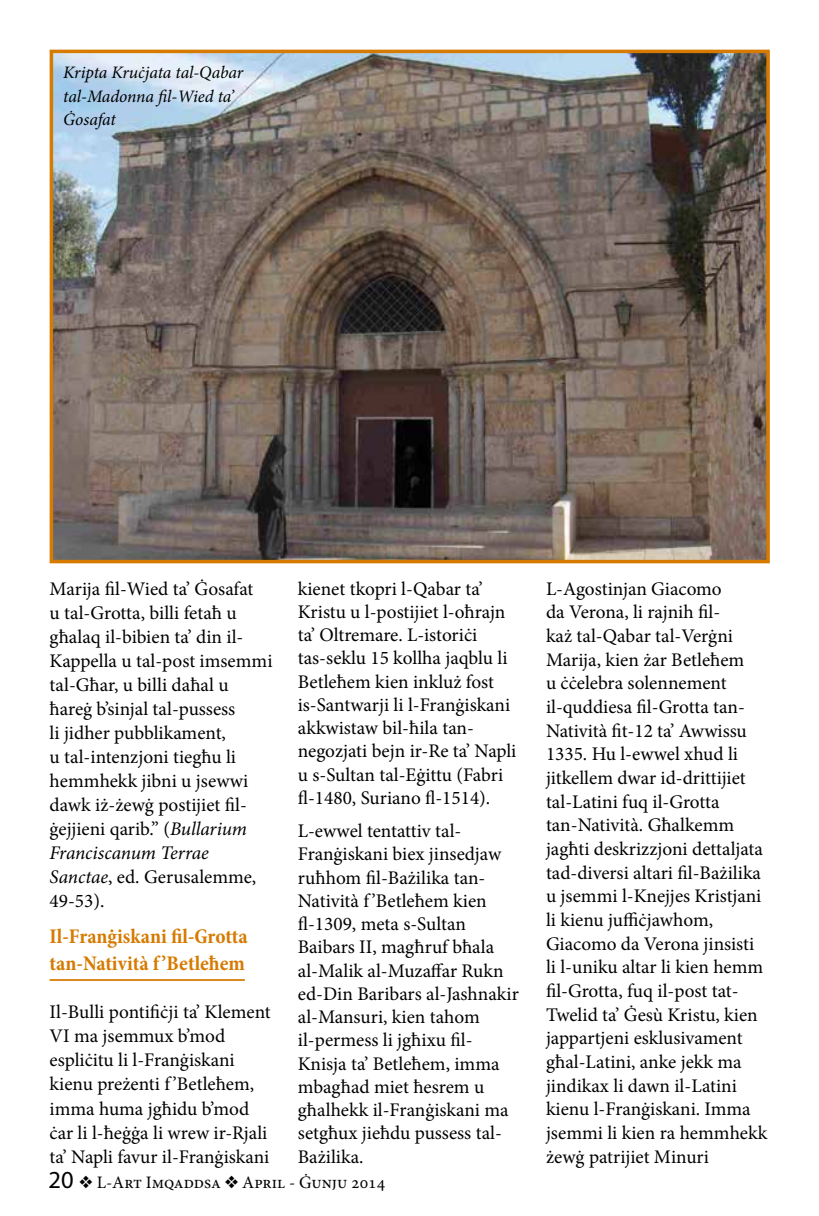
<style>
.page{position:relative;width:819px;height:1216px;background:#fff}
.page>*{position:absolute;margin:0;border:0;box-sizing:border-box;transform-origin:0 0}
.t1{font:700 condensed 21px/26.1px "Minion Pro";color:#d67a00}
.t2{font:19.25px/23.6px "Minion Pro";color:#000}
.t3{font:italic 17.5px/23.1px "Minion Pro";letter-spacing:-.01em;color:#000}
.t4{font:17.5px "Minion Pro";color:#000}
.s1{font-style:italic}
.s2{font-family:"Myriad Pro";font-size:24.5px}
</style>
<div class="page">
<hr style="left:50px;top:979px;width:195px;height:1px;background:#d67a00">
<img style="left:55px;top:55px;width:709px;height:503px">
<div style="left:50px;top:50px;width:719px;height:513px;border:4px solid #d67a00"></div>
<p class="t3" style="left:63px;top:61px;width:181px">Kripta Kruċjata tal-Qabar tal-Madonna fil-Wied ta’<br>Ġosafat</p>
<p class="t2" style="left:50px;top:576px;width:224px">Marija fil-Wied ta’ Ġosafat<br>u tal-Grotta, billi fetaħ u għalaq il-bibien ta’ din il-<br>Kappella u tal-post imsemmi tal-Għar, u billi daħal u ħareġ b’sinjal tal-pussess<br>li jidher pubblikament,<br>u tal-intenzjoni tiegħu li hemmhekk jibni u jsewwi dawk iż-żewġ postijiet fil&shy;ġejjieni qarib.” (<span class="s1">Bullarium<br>Franciscanum Terrae<br>Sanctae</span>, ed. Gerusalemme,<br>49-53).</p>
<p class="t1" style="left:50px;top:923px;width:200px">Il-Franġiskani fil-Grotta tan-Natività f’Betleħem</p>
<p class="t2" style="left:50px;top:1000px;width:222px">Il-Bulli pontifiċji ta’ Klement<br>VI ma jsemmux b’mod espliċitu li l-Franġiskani kienu preżenti f ’Betleħem, imma huma jgħidu b’mod ċar li l-ħeġġa li wrew ir-Rjali ta’ Napli favur il-Franġiskani</p>
<p class="t2" style="left:298px;top:577px;width:220px">kienet tkopri l-Qabar ta’<br>Kristu u l-postijiet l-oħrajn ta’ Oltremare. L-istoriċi tas-seklu 15 kollha jaqblu li<br>Betleħem kien inkluż fost is-Santwarji li l-Franġiskani akkwistaw bil-ħila tan&shy;negozjati bejn ir-Re ta’ Napli u s-Sultan tal-Eġittu (Fabri fl-1480, Suriano fl-1514).</p>
<p class="t2" style="left:298px;top:819px;width:222px">L-ewwel tentattiv tal-<br>Franġiskani biex jinsedjaw ruħhom fil-Bażilika tan-<br>Natività f ’Betleħem kien fl-1309, meta s-Sultan<br>Baibars II, magħruf bħala al-Malik al-Muzaffar Rukn ed-Din Baribars al-Jashnakir al-Mansuri, kien tahom il-permess li jgħixu fil-<br>Knisja ta’ Betleħem, imma mbagħad miet ħesrem u għalhekk il-Franġiskani ma setgħux jieħdu pussess tal-<br>Bażilika.</p>
<p class="t4" style="left:48px;top:1170px;width:338px"><span class="s2">20</span> ❖ L-Art Imqaddsa ❖ April - Ġunju 2014</p>
<p class="t2" style="left:546px;top:576px;width:223px">L-Agostinjan Giacomo<br>da Verona, li rajnih fil-<br>każ tal-Qabar tal-Verġni<br>Marija, kien żar Betleħem<br>u ċċelebra solennement il-quddiesa fil-Grotta tan-<br>Natività fit-12 ta’ Awwissu<br>1335. Hu l-ewwel xhud li jitkellem dwar id-drittijiet tal-Latini fuq il-Grotta tan-Natività. Għalkemm jagħti deskrizzjoni dettaljata tad-diversi altari fil-Bażilika u jsemmi l-Knejjes Kristjani li kienu juffiċjawhom,<br>Giacomo da Verona jinsisti li l-uniku altar li kien hemm fil-Grotta, fuq il-post tat-<br>Twelid ta’ Ġesù Kristu, kien jappartjeni esklusivament għal-Latini, anke jekk ma jindikax li dawn il-Latini kienu l-Franġiskani. Imma jsemmi li kien ra hemmhekk żewġ patrijiet Minuri</p>
</div>
